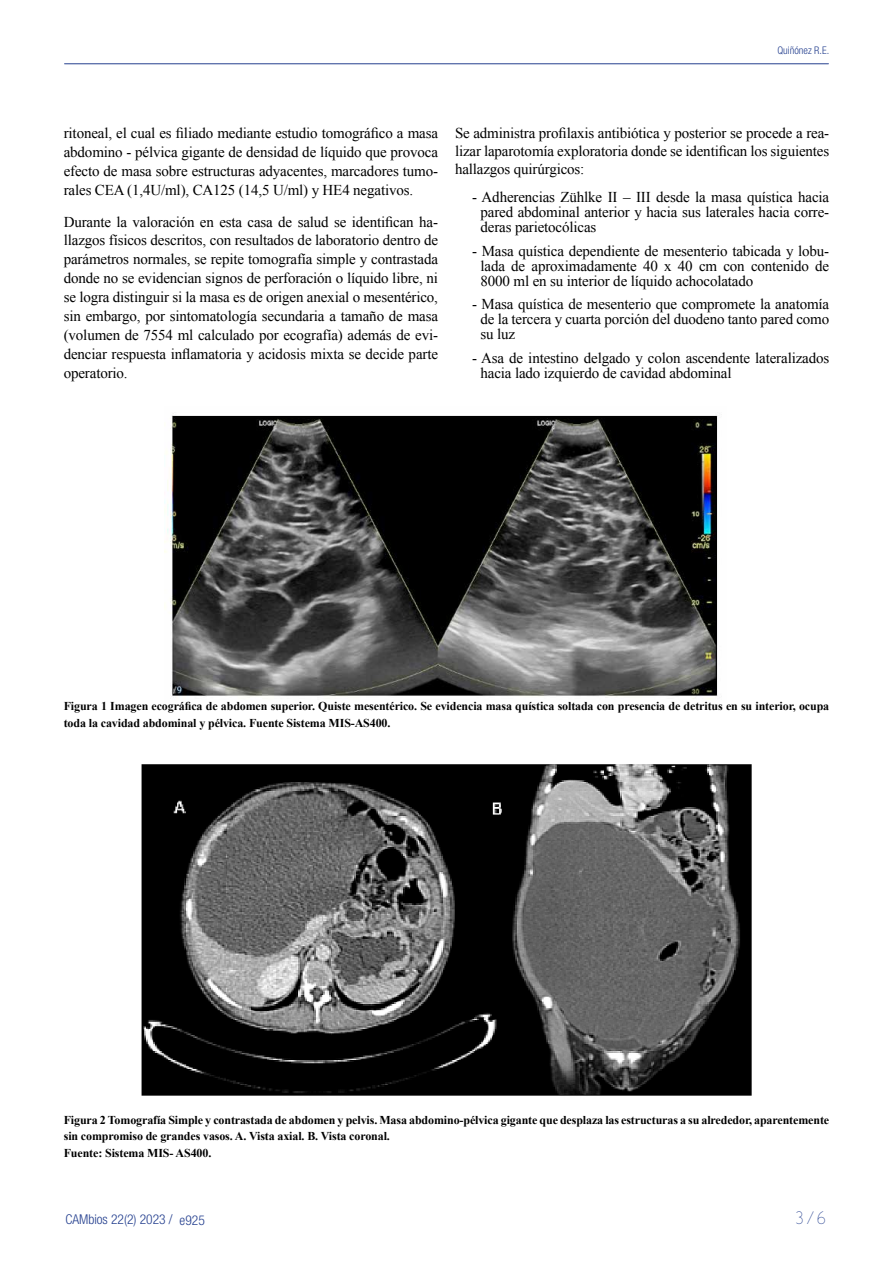
<style>
.page{position:relative;width:893px;height:1263px;background:#fff}
.page>*{position:absolute;margin:0;border:0;box-sizing:border-box;transform-origin:0 0}
.t1{font:300 18px "Dolce Vita";color:#25408f}
.t2{font:15px/18.9px "Times New Roman";letter-spacing:-.01em;color:#000;text-align:justify}
.t3{font:300 condensed 13.5px "Helvetica Neue LT Com";color:#25408f}
.t4{font:700 12px/16.2px "Times New Roman";letter-spacing:-.01em;color:#000}
.t5{font:300 condensed 10.5px "Helvetica Neue LT Com";color:#25408f}
</style>
<div class="page">
<hr style="left:65px;top:63px;width:763px;height:1px;background:#25408f">
<img style="left:165px;top:415px;width:553px;height:285px">
<img style="left:141px;top:764px;width:611px;height:332px">
<p class="t5" style="left:777px;top:44px;width:53px">Quiñónez R.E.</p>
<p class="t2" style="left:64px;top:123px;width:376px">ritoneal, el cual es filiado mediante estudio tomográfico a masa abdomino - pélvica gigante de densidad de líquido que provoca efecto de masa sobre estructuras adyacentes, marcadores tumo&shy;rales CEA (1,4U/ml), CA125 (14,5 U/ml) y HE4 negativos.</p>
<p class="t2" style="left:64px;top:212px;width:376px">Durante la valoración en esta casa de salud se identifican ha&shy;llazgos físicos descritos, con resultados de laboratorio dentro de parámetros normales, se repite tomografía simple y contrastada donde no se evidencian signos de perforación o líquido libre, ni se logra distinguir si la masa es de origen anexial o mesentérico, sin embargo, por sintomatología secundaria a tamaño de masa (volumen de 7554 ml calculado por ecografía) además de evi&shy;denciar respuesta inflamatoria y acidosis mixta se decide parte operatorio.</p>
<p class="t2" style="left:455px;top:124px;width:376px;line-height:18px">Se administra profilaxis antibiótica y posterior se procede a rea&shy;lizar laparotomía exploratoria donde se identifican los siguientes hallazgos quirúrgicos:</p>
<p class="t2" style="left:480px;top:189px;width:350px;line-height:15px;text-indent:-9px">- Adherencias Zühlke II – III desde la masa quística hacia pared abdominal anterior y hacia sus laterales hacia corre&shy;deras parietocólicas</p>
<p class="t2" style="left:480px;top:243px;width:350px;line-height:15px;text-indent:-9px">- Masa quística dependiente de mesenterio tabicada y lobu&shy;lada de aproximadamente 40 x 40 cm con contenido de 8000 ml en su interior de líquido achocolatado</p>
<p class="t2" style="left:480px;top:297px;width:350px;line-height:15px;text-indent:-9px">- Masa quística de mesenterio que compromete la anatomía de la tercera y cuarta porción del duodeno tanto pared como su luz</p>
<p class="t2" style="left:480px;top:350px;width:350px;line-height:15px;text-indent:-9px">- Asa de intestino delgado y colon ascendente lateralizados hacia lado izquierdo de cavidad abdominal</p>
<p class="t4" style="left:64px;top:697px;width:767px;line-height:17.2px">Figura 1 Imagen ecográfica de abdomen superior. Quiste mesentérico. Se evidencia masa quística soltada con presencia de detritus en su interior, ocupa toda la cavidad abdominal y pélvica. Fuente Sistema MIS-AS400.</p>
<p class="t4" style="left:64px;top:1112px;width:767px">Figura 2 Tomografía Simple y contrastada de abdomen y pelvis. Masa abdomino-pélvica gigante que desplaza las estructuras a su alrededor, aparentemente sin compromiso de grandes vasos. A. Vista axial. B. Vista coronal.<br>Fuente: Sistema MIS- AS400.</p>
<p class="t3" style="left:180px;top:1212px;width:27px">e925</p>
<p class="t1" style="left:796px;top:1209px;width:31px">3 / 6</p>
<p class="t3" style="left:65px;top:1211px;width:109px">CAMbios 22(2) 2023 /</p>
</div>
